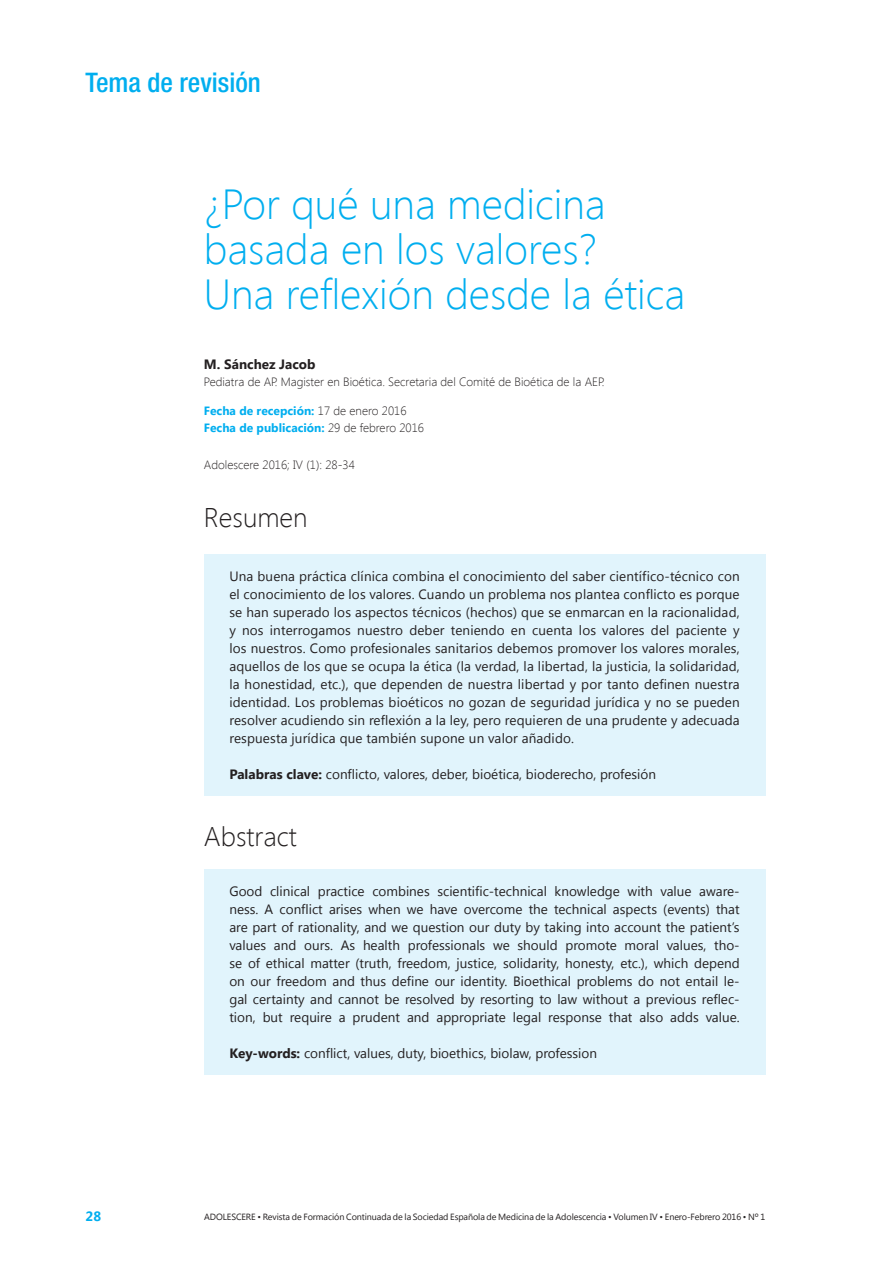
<style>
.page{position:relative;width:893px;height:1263px;background:#fff}
.page>*{position:absolute;margin:0;border:0;box-sizing:border-box;transform-origin:0 0}
.Título{font:300 42px/45px "Segoe UI";color:#00aeef}
._1nivel{font:300 27px "Segoe UI";color:#231f20}
.t1{font:500 condensed 27px "Helvetica Neue LT Std";color:#00aeef}
.t2{font:13.5px/18px "Segoe UI";color:#231f20;text-align:justify}
.Autor{font:700 13.5px "Segoe UI";color:#231f20}
.t3{font:700 13.5px "Segoe UI";color:#00aeef}
.Autor-Cargo{font:300 12px "Segoe UI";color:#231f20}
.Autor-Cargo-2{font:700 12px/16.5px "Segoe UI";color:#00aeef}
.t4{font:9px "Segoe UI";letter-spacing:-.01em;color:#231f20}
.s1{font-weight:300;color:#231f20}
.s2{font-weight:700}
</style>
<div class="page">
<div style="left:204px;top:554px;width:561px;height:242px;background:#e1f4fc"></div>
<div style="left:204px;top:869px;width:561px;height:206px;background:#e1f4fc"></div>
<h2 class="t1" style="left:86px;top:66px;width:177px">Tema de revisión</h2>
<p class="Título" style="left:204px;top:180px;width:483px">¿Por qué una medicina basada en los valores?<br>Una reflexión desde la ética</p>
<p class="Autor" style="left:204px;top:355px;width:113px">M. Sánchez Jacob</p>
<p class="Autor-Cargo" style="left:204px;top:373px;width:402px">Pediatra de AP. Magister en Bioética. Secretaria del Comité de Bioética de la AEP.</p>
<p class="Autor-Cargo-2" style="left:204px;top:402px;width:222px">Fecha de recepción: <span class="s1">17 de enero 2016<br></span>Fecha de publicación: <span class="s1">29 de febrero 2016</span></p>
<p class="Autor-Cargo" style="left:204px;top:457px;width:152px">Adolescere 2016; IV (1): 28-34</p>
<p class="_1nivel" style="left:204px;top:499px;width:105px">Resumen</p>
<p class="t2" style="left:229px;top:567px;width:512px">Una buena práctica clínica combina el conocimiento del saber científico-técnico con el conocimiento de los valores. Cuando un problema nos plantea conflicto es porque se han superado los aspectos técnicos (hechos) que se enmarcan en la racionalidad, y nos interrogamos nuestro deber teniendo en cuenta los valores del paciente y los nuestros. Como profesionales sanitarios debemos promover los valores morales, aquellos de los que se ocupa la ética (la verdad, la libertad, la justicia, la solidaridad, la honestidad, etc.), que dependen de nuestra libertad y por tanto definen nuestra identidad. Los problemas bioéticos no gozan de seguridad jurídica y no se pueden resolver acudiendo sin reflexión a la ley, pero requieren de una prudente y adecuada respuesta jurídica que también supone un valor añadido.</p>
<p class="t2" style="left:229px;top:765px;width:428px"><span class="s2">Palabras clave:</span> conflicto, valores, deber, bioética, bioderecho, profesión</p>
<p class="_1nivel" style="left:204px;top:818px;width:94px">Abstract</p>
<p class="t2" style="left:229px;top:882px;width:512px">Good clinical practice combines scientific-technical knowledge with value aware&shy;ness. A conflict arises when we have overcome the technical aspects (events) that are part of rationality, and we question our duty by taking into account the patient’s values and ours. As health professionals we should promote moral values, tho&shy;se of ethical matter (truth, freedom, justice, solidarity, honesty, etc.), which depend on our freedom and thus define our identity. Bioethical problems do not entail le&shy;gal certainty and cannot be resolved by resorting to law without a previous reflec&shy;tion, but require a prudent and appropriate legal response that also adds value.</p>
<p class="t2" style="left:229px;top:1043px;width:369px"><span class="s2">Key-words:</span> conflict, values, duty, bioethics, biolaw, profession</p>
<p class="t3" style="left:86px;top:1206px;width:17px">28</p>
<p class="t4" style="left:204px;top:1211px;width:563px">ADOLESCERE • Revista de Formación Continuada de la Sociedad Española de Medicina de la Adolescencia • Volumen IV • Enero-Febrero 2016 • Nº 1</p>
</div>
